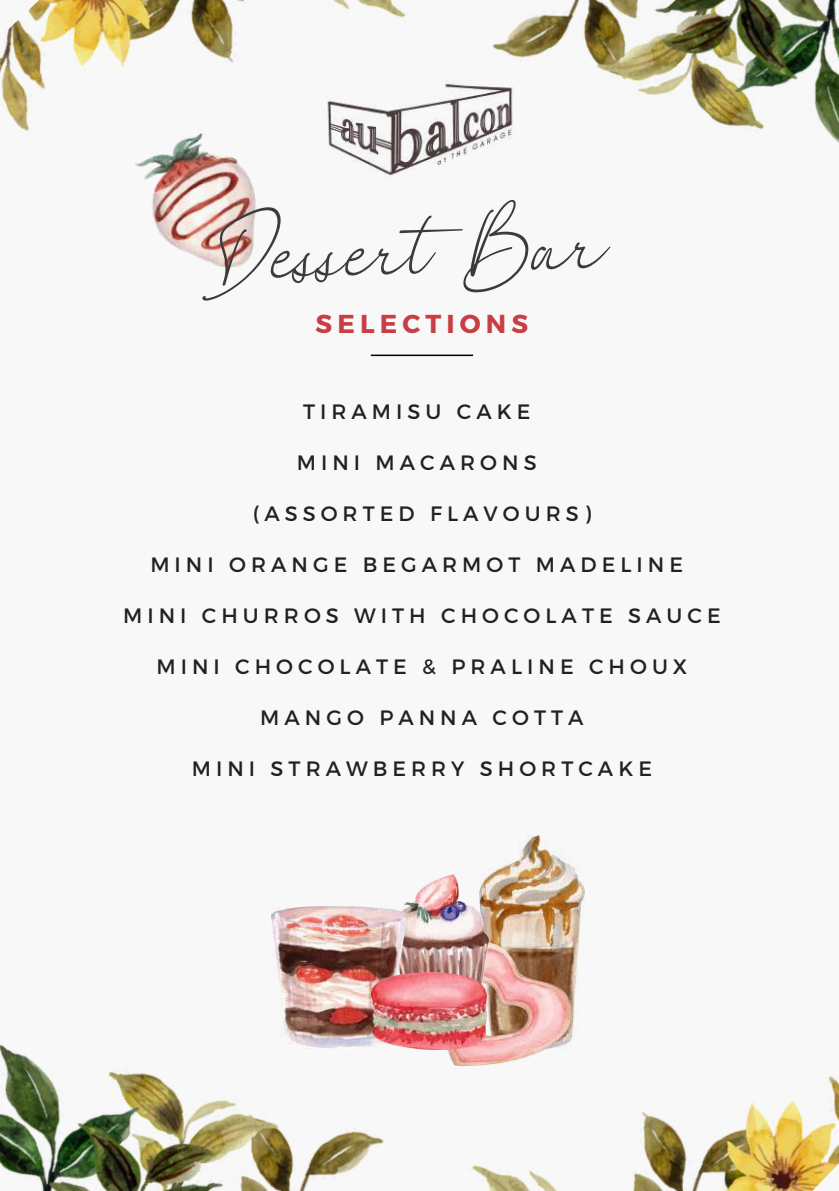
<style>
.page{position:relative;width:839px;height:1191px;background:#fff}
.page>*{position:absolute;margin:0;border:0;box-sizing:border-box;transform-origin:0 0}
.t1{font:188px "The Bigmaker";color:#3d3b3a}
.t2{font:700 26px "Montserrat";letter-spacing:.2em;color:#c01d24}
.t3{font:20.8px "Montserrat";letter-spacing:.24em;color:#1f2122}
</style>
<div class="page">
<img style="left:0;top:835px;width:838px;height:356px">
<img style="left:0;top:0;width:838px;height:357px">
<h1 class="t1" style="left:198px;top:169px;width:409px;rotate:-2deg">Dessert Bar</h1>
<p class="t2" style="left:315px;top:307px;width:214px">SELECTIONS</p>
<p class="t3" style="left:303px;top:399px;width:229px">TIRAMISU CAKE</p>
<p class="t3" style="left:297px;top:450px;width:241px">MINI MACARONS</p>
<p class="t3" style="left:253px;top:501px;width:340px">(ASSORTED FLAVOURS)</p>
<p class="t3" style="left:150px;top:552px;width:534px">MINI ORANGE BEGARMOT MADELINE</p>
<p class="t3" style="left:123px;top:603px;width:599px">MINI CHURROS WITH CHOCOLATE SAUCE</p>
<p class="t3" style="left:156px;top:654px;width:532px">MINI CHOCOLATE &amp; PRALINE CHOUX</p>
<p class="t3" style="left:260px;top:705px;width:325px">MANGO PANNA COTTA</p>
<p class="t3" style="left:192px;top:756px;width:461px">MINI STRAWBERRY SHORTCAKE</p>
</div>
